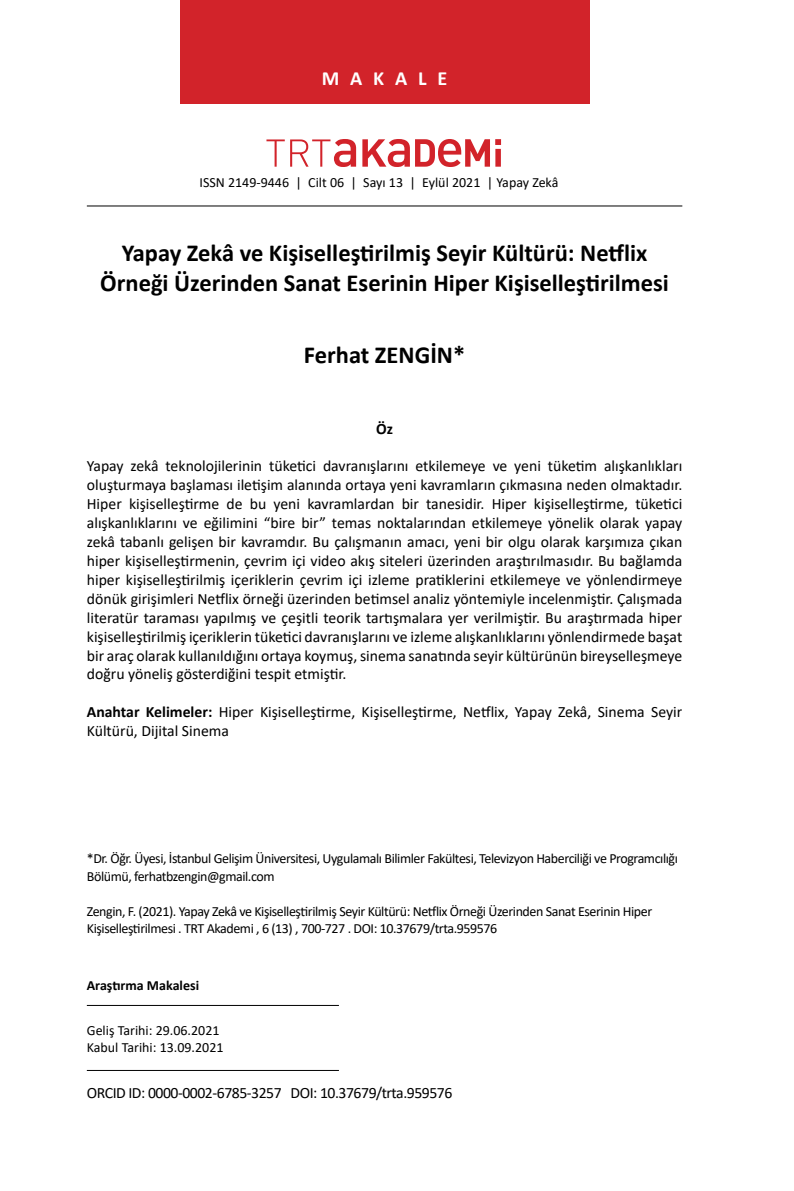
<style>
.page{position:relative;width:794px;height:1191px;background:#fff}
.page>*{position:absolute;margin:0;border:0;box-sizing:border-box;transform-origin:0 0}
.t1{font:700 24.5px/29.4px "Calibri";color:#000;text-align:center}
.t2{font:700 20.12px "Calibri";letter-spacing:.54em;color:#fff}
.t3{font:15.75px/18.9px "Calibri";color:#000;text-align:justify}
.t4{font:15.75px "Calibri";letter-spacing:-.03em;color:#000}
.t5{font:700 15.75px "Calibri";color:#000}
.t6{font:14px/17.5px "Calibri";letter-spacing:-.03em;color:#000}
.t7{font:14px/16.8px "Calibri";color:#000}
.t8{font:700 14px "Calibri";color:#000}
.s1{font-weight:700}
</style>
<div class="page">
<svg style="left:266px;top:139px;width:90px;height:28px"></svg>
<svg style="left:362px;top:139px;width:139px;height:28px"></svg>
<hr style="left:87px;top:205px;width:595px;height:1px;background:#000">
<hr style="left:87px;top:1070px;width:252px;height:1px;background:#000">
<hr style="left:87px;top:1005px;width:252px;height:1px;background:#000">
<div style="left:180px;top:0;width:409px;height:104px;background:#d2232a"></div>
<p class="t2" style="left:322px;top:64px;width:127px">MAKALE</p>
<p class="t7" style="left:199px;top:173px;width:360px">ISSN 2149-9446 | Cilt 06 | Sayı 13 | Eylül 2021 | Yapay Zekâ</p>
<h1 class="t1" style="left:100px;top:238px;width:570px">Yapay Zekâ ve Kişiselleştirilmiş Seyir Kültürü: Netflix<br>Örneği Üzerinden Sanat Eserinin Hiper Kişiselleştirilmesi</h1>
<h1 class="t1" style="left:304px;top:339px;width:163px">Ferhat ZENGİN*</h1>
<p class="t5" style="left:376px;top:417px;width:18px">Öz</p>
<p class="t3" style="left:87px;top:456px;width:597px">Yapay zekâ teknolojilerinin tüketici davranışlarını etkilemeye ve yeni tüketim alışkanlıkları oluşturmaya başlaması iletişim alanında ortaya yeni kavramların çıkmasına neden olmaktadır.<br>Hiper kişiselleştirme de bu yeni kavramlardan bir tanesidir. Hiper kişiselleştirme, tüketici alışkanlıklarını ve eğilimini “bire bir” temas noktalarından etkilemeye yönelik olarak yapay zekâ tabanlı gelişen bir kavramdır. Bu çalışmanın amacı, yeni bir olgu olarak karşımıza çıkan hiper kişiselleştirmenin, çevrim içi video akış siteleri üzerinden araştırılmasıdır. Bu bağlamda hiper kişiselleştirilmiş içeriklerin çevrim içi izleme pratiklerini etkilemeye ve yönlendirmeye dönük girişimleri Netflix örneği üzerinden betimsel analiz yöntemiyle incelenmiştir. Çalışmada literatür taraması yapılmış ve çeşitli teorik tartışmalara yer verilmiştir. Bu araştırmada hiper kişiselleştirilmiş içeriklerin tüketici davranışlarını ve izleme alışkanlıklarını yönlendirmede başat bir araç olarak kullanıldığını ortaya koymuş, sinema sanatında seyir kültürünün bireyselleşmeye doğru yöneliş gösterdiğini tespit etmiştir.</p>
<p class="t3" style="left:87px;top:702px;width:597px"><span class="s1">Anahtar Kelimeler:</span> Hiper Kişiselleştirme, Kişiselleştirme, Netflix, Yapay Zekâ, Sinema Seyir<br>Kültürü, Dijital Sinema</p>
<p class="t6" style="left:87px;top:849px;width:592px">*Dr. Öğr. Üyesi, İstanbul Gelişim Üniversitesi, Uygulamalı Bilimler Fakültesi, Televizyon Haberciliği ve Programcılığı<br>Bölümü, ferhatbzengin@gmail.com</p>
<p class="t6" style="left:87px;top:902px;width:567px">Zengin, F. (2021). Yapay Zekâ ve Kişiselleştirilmiş Seyir Kültürü: Netflix Örneği Üzerinden Sanat Eserinin Hiper<br>Kişiselleştirilmesi . TRT Akademi , 6 (13) , 700-727 . DOI: 10.37679/trta.959576</p>
<p class="t8" style="left:87px;top:975px;width:114px">Araştırma Makalesi</p>
<p class="t7" style="left:87px;top:1021px;width:138px">Geliş Tarihi: 29.06.2021<br>Kabul Tarihi: 13.09.2021</p>
<p class="t4" style="left:87px;top:1081px;width:367px">ORCID ID: 0000-0002-6785-3257 DOI: 10.37679/trta.959576</p>
</div>
